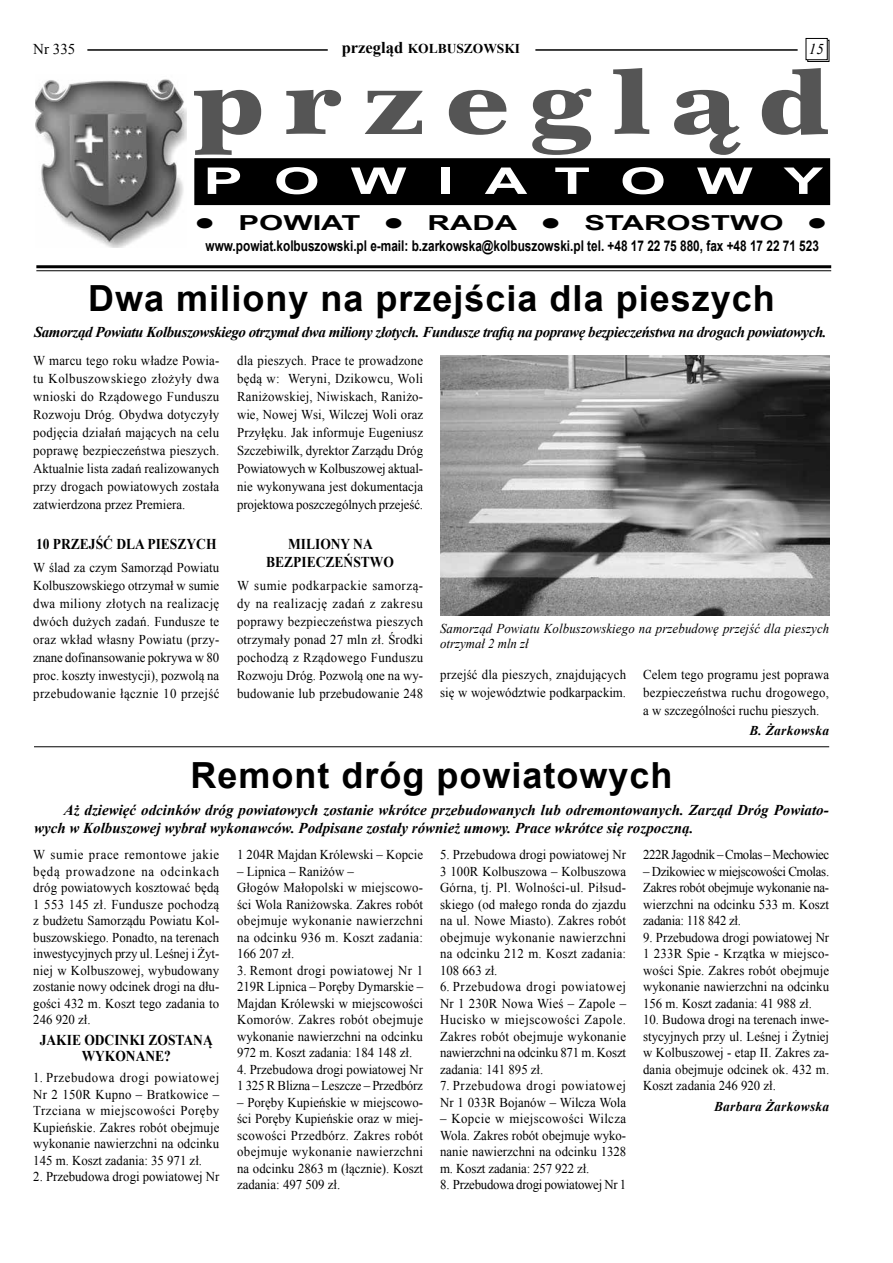
<style>
.page{position:relative;width:893px;height:1263px;background:#fff}
.page>*{position:absolute;margin:0;border:0;box-sizing:border-box;transform-origin:0 0}
.t1{font:88.5px "Century 751 Blk EU";letter-spacing:.19em;color:#555;scale:1.2 1}
.t2{font:700 36.9px "Arial";letter-spacing:.525em;color:#fff;scale:1.6 1}
.t3{font:700 36px "Arial";letter-spacing:.03em;color:#000}
.t4{font:700 20.7px "Arial";color:#000;scale:1.5 1}
.t5{font:italic 700 15px/18px "Times New Roman";color:#000}
.t6{font:italic 700 15px "Times New Roman";letter-spacing:-.03em;color:#000}
.t7{font:700 15px/18px "Times New Roman";color:#000;text-align:center;scale:.9 1}
.t8{font:15px "Times New Roman";color:#000}
.t9{font:italic 15px "Times New Roman";color:#000}
.t10{font:700 14.7px "Arial";color:#000;scale:.8 1}
.t11{font:13.5px/16.5px "Times New Roman";color:#000;text-align:justify;scale:.95 1}
.t12{font:italic 13.5px/15px "Times New Roman";letter-spacing:.01em;color:#000;scale:.95 1}
.t13{font:13.5px/16.5px "Times New Roman";letter-spacing:.045em;color:#000;scale:.95 1}
.t14{font:13.5px "Times New Roman";letter-spacing:-.02em;color:#000;scale:.95 1}
.t15{font:13.5px "Times New Roman";letter-spacing:-.03em;color:#000;scale:.95 1}
.t16{font:italic 700 13.5px "Times New Roman";letter-spacing:.02em;color:#000}
.t17{font:700 13.5px "Times New Roman";color:#000}
.s1{font-size:16.5px}
.s2{font-family:"Newspaper Pi";font-weight:400}
</style>
<div class="page">
<hr style="left:87px;top:49px;width:241px;height:2px;background:#000">
<hr style="left:535px;top:49px;width:263px;height:2px;background:#000">
<div style="left:807px;top:40px;width:22px;height:22px;border:1px solid #000"></div>
<div style="left:806px;top:38px;width:21px;height:22px;background:#fff"></div>
<div style="left:806px;top:38px;width:21px;height:22px;border:1px solid #000"></div>
<img style="left:35px;top:79px;width:151px;height:169px">
<div style="left:195px;top:159px;width:634px;height:45px;background:#000"></div>
<div style="left:194px;top:158px;width:636px;height:47px;border:1px solid #000"></div>
<hr style="left:36px;top:265px;width:795px;height:3px;background:#000">
<hr style="left:36px;top:270px;width:795px;height:1px;background:#000">
<img style="left:440px;top:356px;width:389px;height:259px">
<hr style="left:34px;top:746px;width:795px;height:1px;background:#000">
<p class="t8" style="left:33px;top:39px;width:44px">Nr 335</p>
<p class="t17" style="left:342px;top:39px;width:180px"><span class="s1">przegląd</span> KOLBUSZOWSKI</p>
<p class="t9" style="left:809px;top:39px;width:16px">15</p>
<h1 class="t1" style="left:193px;top:46px;width:532px">przegląd</h1>
<h2 class="t2" style="left:203px;top:157px;width:389px">POWIATOWY</h2>
<h3 class="t4" style="left:194px;top:209px;width:424px"><span class="s2">q</span> POWIAT <span class="s2">q</span> RADA <span class="s2">q</span> STAROSTWO <span class="s2">q</span></h3>
<p class="t10" style="left:206px;top:237px;width:768px">www.powiat.kolbuszowski.pl e-mail: b.zarkowska@kolbuszowski.pl tel. +48 17 22 75 880, fax +48 17 22 71 523</p>
<h3 class="t3" style="left:88px;top:274px;width:688px">Dwa miliony na przejścia dla pieszych</h3>
<p class="t6" style="left:34px;top:322px;width:794px">Samorząd Powiatu Kolbuszowskiego otrzymał dwa miliony złotych. Fundusze trafią na poprawę bezpieczeństwa na drogach powiatowych.</p>
<p class="t11" style="left:33px;top:351px;width:197px;line-height:18px">W marcu tego roku władze Powia&shy;tu Kolbuszowskiego złożyły dwa wnioski do Rządowego Funduszu Rozwoju Dróg. Obydwa dotyczyły podjęcia działań mających na celu poprawę bezpieczeństwa pieszych.<br>Aktualnie lista zadań realizowanych przy drogach powiatowych została zatwierdzona przez Premiera.</p>
<p class="t7" style="left:36px;top:535px;width:202px">10 PRZEJŚĆ DLA PIESZYCH</p>
<p class="t11" style="left:33px;top:558px;width:197px;line-height:18px">W ślad za czym Samorząd Powiatu Kolbuszowskiego otrzymał w sumie dwa miliony złotych na realizację dwóch dużych zadań. Fundusze te oraz wkład własny Powiatu (przy&shy;znane dofinansowanie pokrywa w 80 proc. koszty inwestycji), pozwolą na przebudowanie łącznie 10 przejść</p>
<p class="t11" style="left:237px;top:351px;width:197px;line-height:18px">dla pieszych. Prace te prowadzone będą w: Weryni, Dzikowcu, Woli Raniżowskiej, Niwiskach, Raniżo&shy;wie, Nowej Wsi, Wilczej Woli oraz Przyłęku. Jak informuje Eugeniusz Szczebiwilk, dyrektor Zarządu Dróg Powiatowych w Kolbuszowej aktual&shy;nie wykonywana jest dokumentacja projektowa poszczególnych przejeść.</p>
<p class="t7" style="left:266px;top:535px;width:143px">MILIONY NA<br>BEZPIECZEŃSTWO</p>
<p class="t11" style="left:237px;top:576px;width:197px;line-height:18px">W sumie podkarpackie samorzą&shy;dy na realizację zadań z zakresu poprawy bezpieczeństwa pieszych otrzymały ponad 27 mln zł. Środki pochodzą z Rządowego Funduszu Rozwoju Dróg. Pozwolą one na wy&shy;budowanie lub przebudowanie 248</p>
<p class="t12" style="left:440px;top:621px;width:411px">Samorząd Powiatu Kolbuszowskiego na przebudowę przejść dla pieszych otrzymał 2 mln zł</p>
<p class="t11" style="left:440px;top:665px;width:197px;line-height:18px">przejść dla pieszych, znajdujących się w województwie podkarpackim.</p>
<p class="t11" style="left:643px;top:665px;width:197px;line-height:18px">Celem tego programu jest poprawa bezpieczeństwa ruchu drogowego, a w szczególności ruchu pieszych.</p>
<p class="t16" style="left:749px;top:721px;width:81px">B. Żarkowska</p>
<h3 class="t3" style="left:190px;top:752px;width:484px">Remont dróg powiatowych</h3>
<p class="t5" style="left:34px;top:800px;width:796px;text-indent:30px">Aż dziewięć odcinków dróg powiatowych zostanie wkrótce przebudowanych lub odremontowanych. Zarząd Dróg Powiato&shy;wych w Kolbuszowej wybrał wykonawców. Podpisane zostały również umowy. Prace wkrótce się rozpoczną.</p>
<p class="t11" style="left:33px;top:846px;width:197px">W sumie prace remontowe jakie będą prowadzone na odcinkach dróg powiatowych kosztować będą 1 553 145 zł. Fundusze pochodzą z budżetu Samorządu Powiatu Kol&shy;buszowskiego. Ponadto, na terenach inwestycyjnych przy ul. Leśnej i Żyt&shy;niej w Kolbuszowej, wybudowany zostanie nowy odcinek drogi na dłu&shy;gości 432 m. Koszt tego zadania to 246 920 zł.</p>
<p class="t7" style="left:40px;top:1031px;width:194px;line-height:16.5px">JAKIE ODCINKI ZOSTANĄ<br>WYKONANE?</p>
<p class="t11" style="left:33px;top:1069px;width:197px">1. Przebudowa drogi powiatowej Nr 2 150R Kupno – Bratkowice – Trzciana w miejscowości Poręby Kupieńskie. Zakres robót obejmuje wykonanie nawierzchni na odcinku 145 m. Koszt zadania: 35 971 zł.</p>
<p class="t11" style="left:33px;top:1168px;width:197px">2. Przebudowa drogi powiatowej Nr</p>
<p class="t11" style="left:237px;top:846px;width:197px">1 204R Majdan Królewski – Kopcie</p>
<p class="t11" style="left:237px;top:863px;width:197px;text-align:left">– Lipnica – Raniżów –<br>Głogów Małopolski w miejscowo&shy;ści Wola Raniżowska. Zakres robót obejmuje wykonanie nawierzchni na odcinku 936 m. Koszt zadania:<br>166 207 zł.</p>
<p class="t11" style="left:237px;top:962px;width:197px">3. Remont drogi powiatowej Nr 1<br>219R Lipnica – Poręby Dymarskie – Majdan Królewski w miejscowości Komorów. Zakres robót obejmuje wykonanie nawierzchni na odcinku 972 m. Koszt zadania: 184 148 zł.</p>
<p class="t11" style="left:237px;top:1061px;width:197px">4. Przebudowa drogi powiatowej Nr<br>1 325 R Blizna – Leszcze – Przedbórz</p>
<p class="t11" style="left:237px;top:1094px;width:197px">– Poręby Kupieńskie w miejscowo&shy;ści Poręby Kupieńskie oraz w miej&shy;scowości Przedbórz. Zakres robót obejmuje wykonanie nawierzchni na odcinku 2863 m (łącznie). Koszt zadania: 497 509 zł.</p>
<p class="t11" style="left:440px;top:846px;width:197px">5. Przebudowa drogi powiatowej Nr 3 100R Kolbuszowa – Kolbuszowa Górna, tj. Pl. Wolności-ul. Piłsud&shy;skiego (od małego ronda do zjazdu na ul. Nowe Miasto). Zakres robót obejmuje wykonanie nawierzchni na odcinku 212 m. Koszt zadania:<br>108 663 zł.</p>
<p class="t11" style="left:440px;top:978px;width:197px">6. Przebudowa drogi powiatowej Nr 1 230R Nowa Wieś – Zapole – Hucisko w miejscowości Zapole.<br>Zakres robót obejmuje wykonanie nawierzchni na odcinku 871 m. Koszt zadania: 141 895 zł.</p>
<p class="t13" style="left:440px;top:1077px;width:197px">7. Przebudowa drogi powiatowej<br>Nr 1 033R Bojanów – Wilcza Wola</p>
<p class="t11" style="left:440px;top:1110px;width:197px">– Kopcie w miejscowości Wilcza Wola. Zakres robót obejmuje wyko&shy;nanie nawierzchni na odcinku 1328 m. Koszt zadania: 257 922 zł.</p>
<p class="t14" style="left:440px;top:1175px;width:197px">8. Przebudowa drogi powiatowej Nr 1</p>
<p class="t15" style="left:643px;top:845px;width:197px">222R Jagodnik – Cmolas – Mechowiec</p>
<p class="t11" style="left:643px;top:863px;width:197px">– Dzikowiec w miejscowości Cmolas.<br>Zakres robót obejmuje wykonanie na&shy;wierzchni na odcinku 533 m. Koszt zadania: 118 842 zł.</p>
<p class="t11" style="left:643px;top:929px;width:197px">9. Przebudowa drogi powiatowej Nr 1 233R Spie - Krzątka w miejsco&shy;wości Spie. Zakres robót obejmuje wykonanie nawierzchni na odcinku 156 m. Koszt zadania: 41 988 zł.</p>
<p class="t11" style="left:643px;top:1011px;width:197px">10. Budowa drogi na terenach inwe&shy;stycyjnych przy ul. Leśnej i Żytniej w Kolbuszowej - etap II. Zakres za&shy;dania obejmuje odcinek ok. 432 m.<br>Koszt zadania 246 920 zł.</p>
<p class="t16" style="left:714px;top:1097px;width:117px">Barbara Żarkowska</p>
</div>
